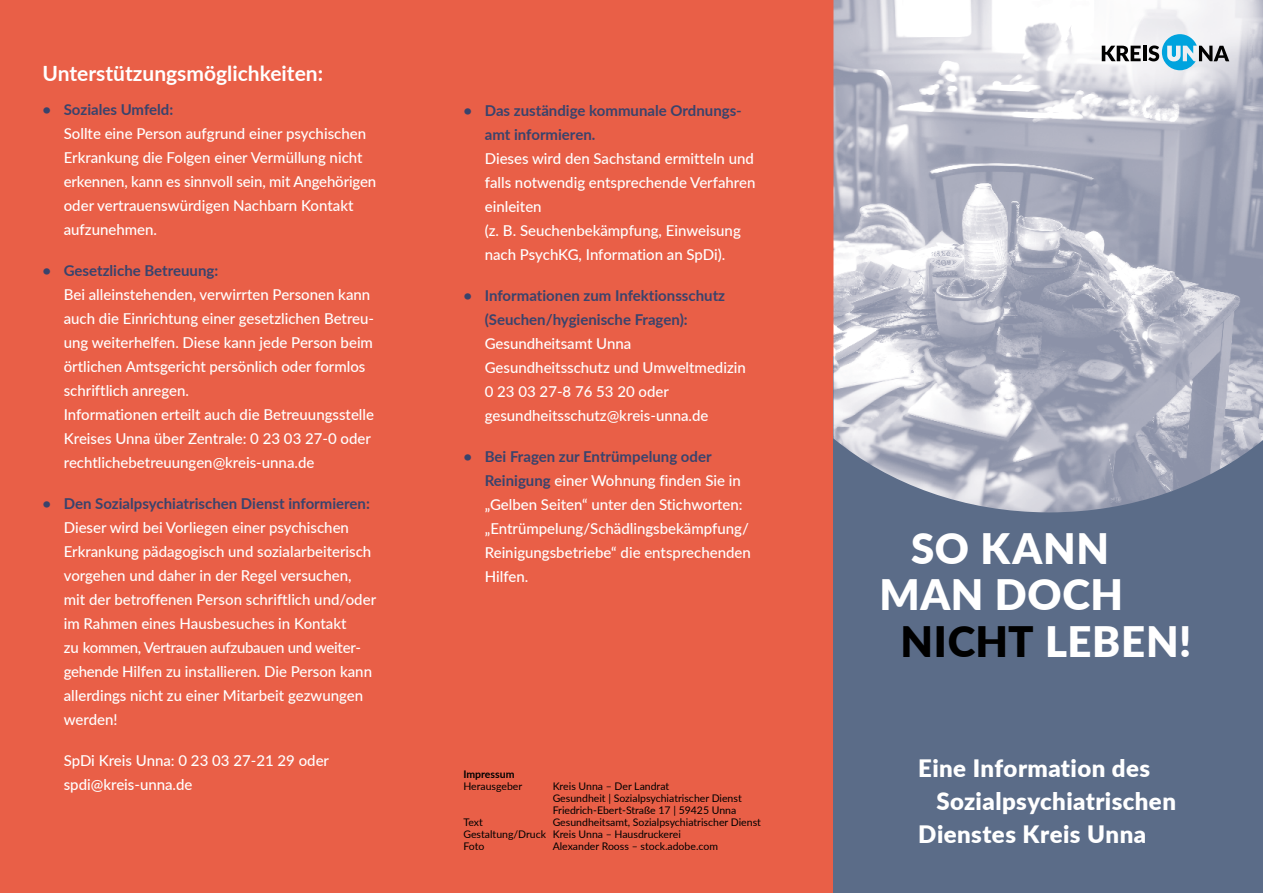
<style>
.page{position:relative;width:1263px;height:893px;background:#fff}
.page>*{position:absolute;margin:0;border:0;box-sizing:border-box;transform-origin:0 0}
.t1{font:900 42px "Lato";letter-spacing:.015em;color:#fff}
.t2{font:900 24px/33px "Lato";letter-spacing:.02em;color:#fff}
.t3{font:700 21px "Lato";color:#fff}
.t4{font:500 15px/24px "Lato";color:#fff}
.t5{font:10.5px "Lato";color:#000}
.t6{font:700 10.5px "Lato";color:#000}
.s1{font-weight:700;color:#39436c}
.s2{color:#000}
</style>
<div class="page">
<div style="left:0;top:0;width:833px;height:893px;background:#e95f47"></div>
<div style="left:833px;top:356px;width:430px;height:537px;background:#5b6c88"></div>
<img style="left:833px;top:0;width:430px;height:512px">
<svg style="left:1102px;top:46px;width:39px;height:15px"></svg>
<hr style="left:1143px;top:46px;width:4px;height:15px;background:#000">
<svg style="left:1148px;top:34px;width:81px;height:36px"></svg>
<p class="t3" style="left:43px;top:58px;width:282px">Unterstützungsmöglichkeiten:</p>
<p class="t4" style="left:64px;top:97px;width:314px;text-indent:-21px"><span class="s1">• Soziales Umfeld:<br></span>Sollte eine Person aufgrund einer psychischen Erkrankung die Folgen einer Vermüllung nicht erkennen, kann es sinnvoll sein, mit Angehörigen oder vertrauenswürdigen Nachbarn Kontakt aufzunehmen.</p>
<p class="t4" style="left:64px;top:258px;width:312px;text-indent:-21px"><span class="s1">• Gesetzliche Betreuung:<br></span>Bei alleinstehenden, verwirrten Personen kann auch die Einrichtung einer gesetzlichen Betreu&shy;ung weiterhelfen. Diese kann jede Person beim örtlichen Amtsgericht persönlich oder formlos schriftlich anregen.<br>Informationen erteilt auch die Betreuungsstelle Kreises Unna über Zentrale: 0 23 03 27-0 oder rechtlichebetreuungen@kreis-unna.de</p>
<p class="t4" style="left:64px;top:491px;width:314px;text-indent:-21px"><span class="s1">• Den Sozialpsychiatrischen Dienst informieren:<br></span>Dieser wird bei Vorliegen einer psychischen Erkrankung pädagogisch und sozialarbeiterisch vorgehen und daher in der Regel versuchen, mit der betroffenen Person schriftlich und/oder im Rahmen eines Hausbesuches in Kontakt<br>zu kommen, Vertrauen aufzubauen und weiter&shy;gehende Hilfen zu installieren. Die Person kann allerdings nicht zu einer Mitarbeit gezwungen werden!</p>
<p class="t4" style="left:64px;top:748px;width:267px">SpDi Kreis Unna: 0 23 03 27-21 29 oder spdi@kreis-unna.de</p>
<p class="t4" style="left:485px;top:98px;width:272px;text-indent:-21px"><span class="s1">• Das zuständige kommunale Ordnungs&shy;amt informieren.<br></span>Dieses wird den Sachstand ermitteln und falls notwendig entsprechende Verfahren einleiten<br>(z. B. Seuchenbekämpfung, Einweisung nach PsychKG, Information an SpDi).</p>
<p class="t4" style="left:485px;top:283px;width:263px;text-indent:-21px"><span class="s1">• Informationen zum Infektionsschutz (Seuchen/hygienische Fragen):<br></span>Gesundheitsamt Unna<br>Gesundheitsschutz und Umweltmedizin<br>0 23 03 27-8 76 53 20 oder gesundheitsschutz@kreis-unna.de</p>
<p class="t4" style="left:485px;top:444px;width:267px;text-indent:-21px"><span class="s1">• Bei Fragen zur Entrümpelung oder Reinigung</span> einer Wohnung finden Sie in „Gelben Seiten“ unter den Stichworten: „Entrümpelung/Schädlingsbekämpfung/ Reinigungsbetriebe“ die entsprechenden Hilfen.</p>
<p class="t6" style="left:463px;top:767px;width:53px">Impressum</p>
<p class="t5" style="left:463px;top:779px;width:60px">Herausgeber</p>
<p class="t5" style="left:553px;top:779px;width:118px">Kreis Unna – Der Landrat</p>
<p class="t5" style="left:553px;top:791px;width:191px">Gesundheit | Sozialpsychiatrischer Dienst</p>
<p class="t5" style="left:553px;top:803px;width:185px">Friedrich-Ebert-Straße 17 | 59425 Unna</p>
<p class="t5" style="left:463px;top:815px;width:21px">Text</p>
<p class="t5" style="left:553px;top:815px;width:210px">Gesundheitsamt, Sozialpsychiatrischer Dienst</p>
<p class="t5" style="left:463px;top:827px;width:219px">Gestaltung/Druck Kreis Unna – Hausdruckerei</p>
<p class="t5" style="left:463px;top:839px;width:23px">Foto</p>
<p class="t5" style="left:553px;top:839px;width:167px">Alexander Rooss – stock.adobe.com</p>
<p class="t1" style="left:911px;top:517px;width:200px">SO KANN</p>
<p class="t1" style="left:879px;top:563px;width:245px">MAN DOCH</p>
<p class="t1" style="left:900px;top:610px;width:292px"><span class="s2">NICHT</span> LEBEN!</p>
<p class="t2" style="left:918px;top:751px;width:233px">Eine Information des</p>
<p class="t2" style="left:918px;top:784px;width:259px;text-indent:18px">Sozialpsychiatrischen<br>Dienstes Kreis Unna</p>
</div>
